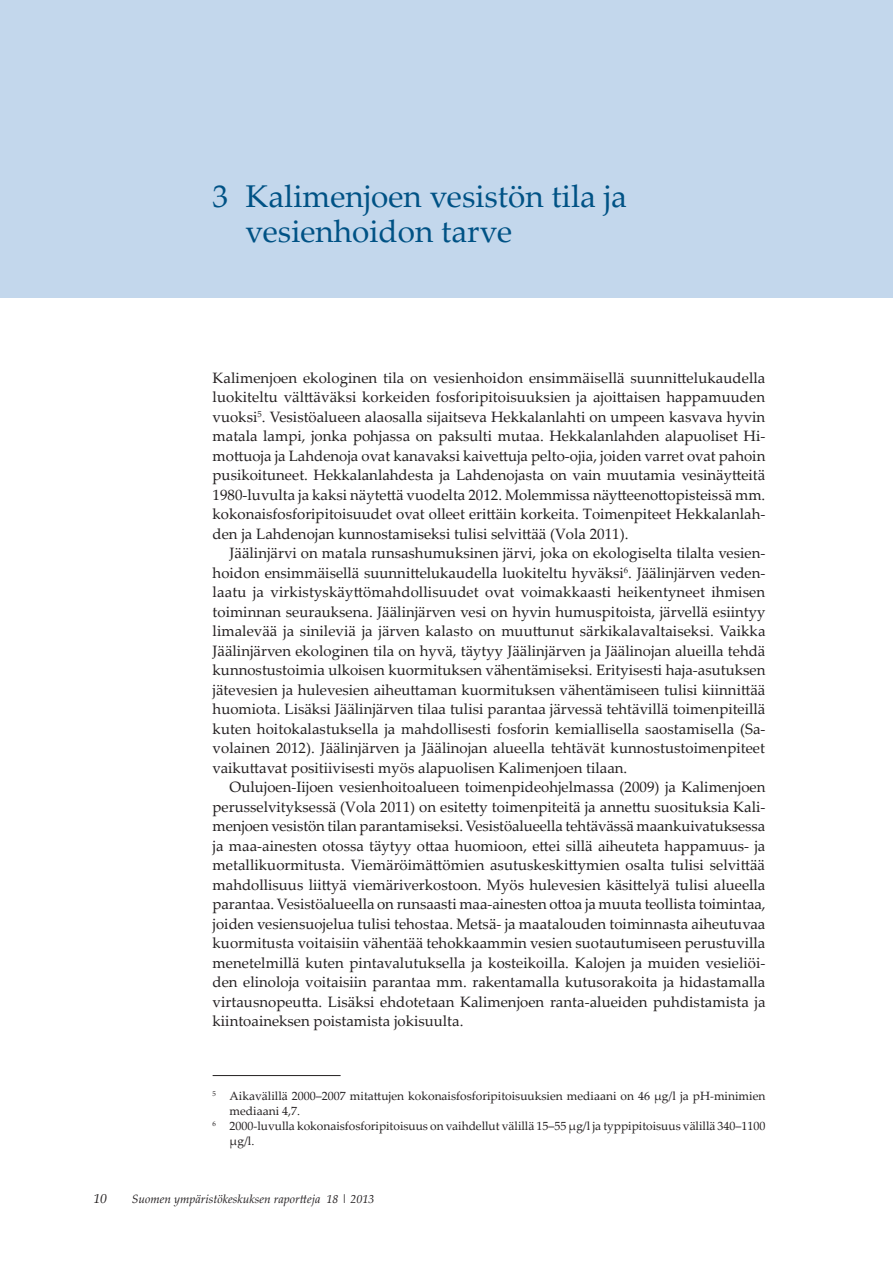
<style>
.page{position:relative;width:893px;height:1263px;background:#fff}
.page>*{position:absolute;margin:0;border:0;box-sizing:border-box;transform-origin:0 0}
._1__otsikkotaso{font:31.5px/34.5px "Palatino Linotype";color:#005285}
.Leipä_sis{font:15px/19.5px "Palatino Linotype";color:#231f20;text-align:justify}
.Leipä_1__kpl{font:15px/19.5px "Palatino Linotype";color:#231f20;text-align:justify}
.t1{font:italic 13.5px "Palatino Linotype";color:#231f20}
.Alaviite{font:12px/15px "Palatino Linotype";color:#231f20}
.t2{font:italic 12px "Palatino Linotype";color:#231f20}
</style>
<div class="page">
<div style="left:0;top:0;width:893px;height:298px;background:#c3d7ec"></div>
<hr style="left:213px;top:1075px;width:128px;height:1px;background:#231f20">
<p class="_1__otsikkotaso" style="left:246px;top:178px;width:383px;text-indent:-33px">3 Kalimenjoen vesistön tila ja vesienhoidon tarve</p>
<p class="Leipä_1__kpl" style="left:213px;top:367px;width:554px">Kalimenjoen ekologinen tila on vesienhoidon ensimmäisellä suunnittelukaudella luokiteltu välttäväksi korkeiden fosforipitoisuuksien ja ajoittaisen happamuuden vuoksi<sup>5</sup>. Vesistöalueen alaosalla sijaitseva Hekkalanlahti on umpeen kasvava hyvin matala lampi, jonka pohjassa on paksulti mutaa. Hekkalanlahden alapuoliset Hi&shy;mottuoja ja Lahdenoja ovat kanavaksi kaivettuja pelto-ojia, joiden varret ovat pahoin pusikoituneet. Hekkalanlahdesta ja Lahdenojasta on vain muutamia vesinäytteitä 1980-luvulta ja kaksi näytettä vuodelta 2012. Molemmissa näytteenottopisteissä mm. kokonaisfosforipitoisuudet ovat olleet erittäin korkeita. Toimenpiteet Hekkalanlah&shy;den ja Lahdenojan kunnostamiseksi tulisi selvittää (Vola 2011).</p>
<p class="Leipä_sis" style="left:213px;top:543px;width:554px;text-indent:17px">Jäälinjärvi on matala runsashumuksinen järvi, joka on ekologiselta tilalta vesien&shy;hoidon ensimmäisellä suunnittelukaudella luokiteltu hyväksi<sup>6</sup>. Jäälinjärven veden&shy;laatu ja virkistyskäyttömahdollisuudet ovat voimakkaasti heikentyneet ihmisen toiminnan seurauksena. Jäälinjärven vesi on hyvin humuspitoista, järvellä esiintyy limalevää ja sinileviä ja järven kalasto on muuttunut särkikalavaltaiseksi. Vaikka Jäälinjärven ekologinen tila on hyvä, täytyy Jäälinjärven ja Jäälinojan alueilla tehdä kunnostustoimia ulkoisen kuormituksen vähentämiseksi. Erityisesti haja-asutuksen jätevesien ja hulevesien aiheuttaman kuormituksen vähentämiseen tulisi kiinnittää huomiota. Lisäksi Jäälinjärven tilaa tulisi parantaa järvessä tehtävillä toimenpiteillä kuten hoitokalastuksella ja mahdollisesti fosforin kemiallisella saostamisella (Sa&shy;volainen 2012). Jäälinjärven ja Jäälinojan alueella tehtävät kunnostustoimenpiteet vaikuttavat positiivisesti myös alapuolisen Kalimenjoen tilaan.</p>
<p class="Leipä_sis" style="left:213px;top:777px;width:554px;text-indent:17px">Oulujoen-Iijoen vesienhoitoalueen toimenpideohjelmassa (2009) ja Kalimenjoen perusselvityksessä (Vola 2011) on esitetty toimenpiteitä ja annettu suosituksia Kali&shy;menjoen vesistön tilan parantamiseksi. Vesistöalueella tehtävässä maankuivatuksessa ja maa-ainesten otossa täytyy ottaa huomioon, ettei sillä aiheuteta happamuus- ja metallikuormitusta. Viemäröimättömien asutuskeskittymien osalta tulisi selvittää mahdollisuus liittyä viemäriverkostoon. Myös hulevesien käsittelyä tulisi alueella parantaa. Vesistöalueella on runsaasti maa-ainesten ottoa ja muuta teollista toimintaa, joiden vesiensuojelua tulisi tehostaa. Metsä- ja maatalouden toiminnasta aiheutuvaa kuormitusta voitaisiin vähentää tehokkaammin vesien suotautumiseen perustuvilla menetelmillä kuten pintavalutuksella ja kosteikoilla. Kalojen ja muiden vesieliöi&shy;den elinoloja voitaisiin parantaa mm. rakentamalla kutusorakoita ja hidastamalla virtausnopeutta. Lisäksi ehdotetaan Kalimenjoen ranta-alueiden puhdistamista ja kiintoaineksen poistamista jokisuulta.</p>
<p class="Alaviite" style="left:230px;top:1088px;width:537px;text-indent:-17px"><sup>5</sup> Aikavälillä 2000–2007 mitattujen kokonaisfosforipitoisuuksien mediaani on 46 µg/l ja pH-minimien mediaani 4,7.</p>
<p class="Alaviite" style="left:230px;top:1118px;width:537px;text-indent:-17px"><sup>6</sup> 2000-luvulla kokonaisfosforipitoisuus on vaihdellut välillä 15–55 µg/l ja typpipitoisuus välillä 340–1100 µg/l.</p>
<p class="t1" style="left:94px;top:1188px;width:15px">10</p>
<p class="t2" style="left:132px;top:1190px;width:244px">Suomen ympäristökeskuksen raportteja 18 | 2013</p>
</div>
